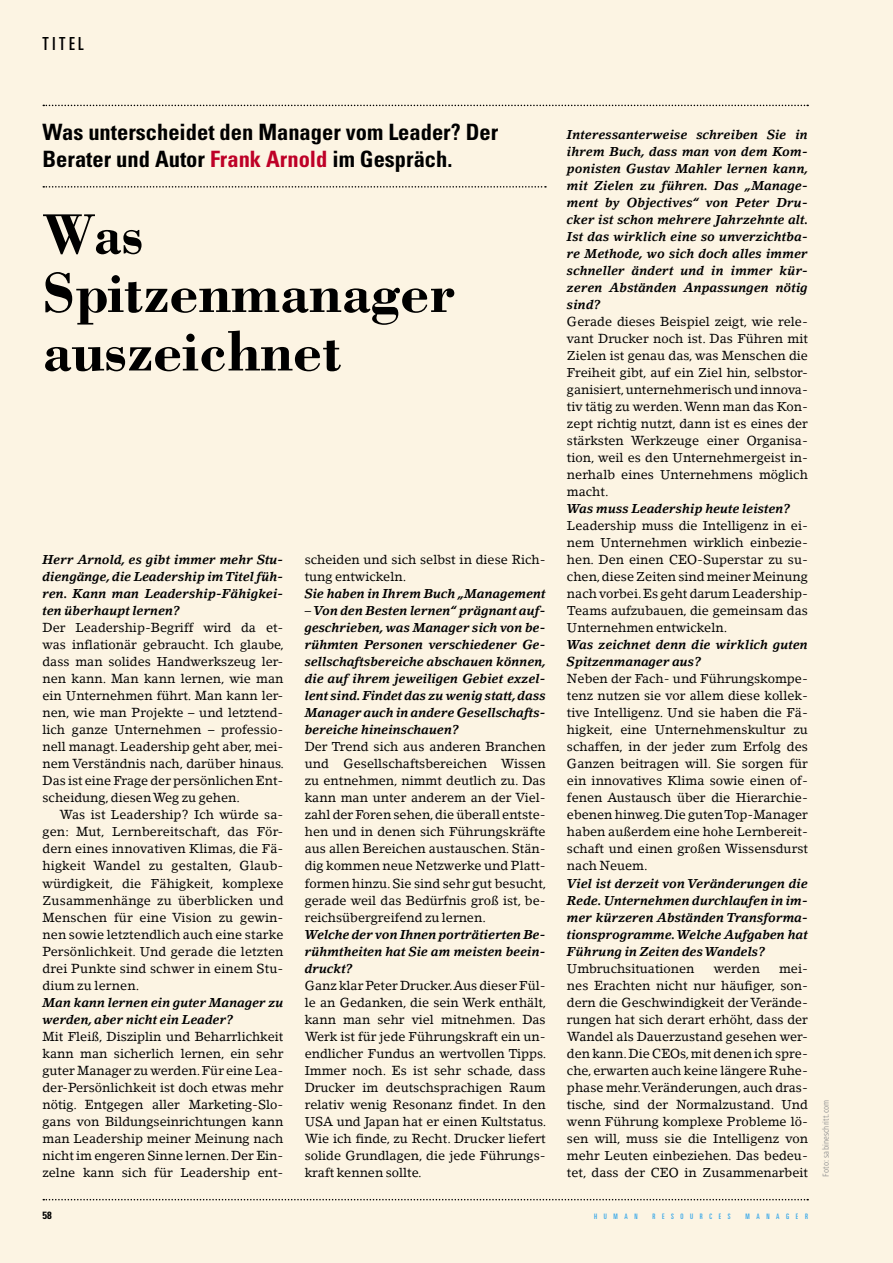
<style>
.page{position:relative;width:893px;height:1263px;background:#fcf4e3}
.page>*{position:absolute;margin:0;border:0;box-sizing:border-box;transform-origin:0 0}
.head{font:700 58.5px/58.5px "Bodoni";color:#000}
.head-2{font:700 58.5px "Bodoni";color:#000;scale:.96 1}
.vorspann{font:700 condensed 22.5px/27px "Univers";color:#000}
.t1{font:ultra-condensed 18px "Univers";letter-spacing:.2em;color:#000}
.fliesstext_stumpf{font:12.75px/17px "Lino Letter LT";color:#000;text-align:justify}
.interview_frage{font:italic 700 12.75px/17px "Lino Letter LT";color:#000;text-align:justify}
.t2{font:700 condensed 10.5px "Univers";color:#000}
.t3{font:condensed 9px "Frutiger Next LT";letter-spacing:.01em;color:#939393}
.t4{font:ultra-condensed 7.5px "Univers";letter-spacing:.89em;color:#36a7e9}
.s1{color:#be0027}
.s2{font-weight:400;font-style:normal}
</style>
<div class="page">
<svg style="left:43px;top:105px;width:765px;height:1px"></svg>
<svg style="left:43px;top:1199px;width:765px;height:1px"></svg>
<svg style="left:43px;top:186px;width:503px;height:2px"></svg>
<p class="t1" style="left:43px;top:34px;width:43px">TITEL</p>
<p class="vorspann" style="left:43px;top:118px;width:457px">Was unterscheidet den Manager vom Leader? Der<br>Berater und Autor <span class="s1">Frank Arnold</span> im Gespräch.</p>
<p class="head-2" style="left:43px;top:198px;width:107px">Was</p>
<p class="head" style="left:43px;top:262px;width:414px">Spitzenmanager auszeichnet</p>
<p class="interview_frage" style="left:43px;top:551px;width:242px">Herr Arnold, es gibt immer mehr Stu&shy;diengänge, die Leadership im Titel füh&shy;ren. Kann man Leadership-Fähigkei&shy;ten überhaupt lernen?</p>
<p class="fliesstext_stumpf" style="left:43px;top:619px;width:243px">Der Leadership-Begriff wird da et&shy;was inflationär gebraucht. Ich glaube, dass man solides Handwerkszeug ler&shy;nen kann. Man kann lernen, wie man ein Unternehmen führt. Man kann ler&shy;nen, wie man Projekte – und letztend&shy;lich ganze Unternehmen – professio&shy;nell managt. Leadership geht aber, mei&shy;nem Verständnis nach, darüber hinaus.<br>Das ist eine Frage der persönlichen Ent&shy;scheidung, diesen Weg zu gehen.</p>
<p class="fliesstext_stumpf" style="left:43px;top:806px;width:242px;text-indent:17px">Was ist Leadership? Ich würde sa&shy;gen: Mut, Lernbereitschaft, das För&shy;dern eines innovativen Klimas, die Fä&shy;higkeit Wandel zu gestalten, Glaub&shy;würdigkeit, die Fähigkeit, komplexe Zusammenhänge zu überblicken und Menschen für eine Vision zu gewin&shy;nen sowie letztendlich auch eine starke Persönlichkeit. Und gerade die letzten drei Punkte sind schwer in einem Stu&shy;dium zu lernen.</p>
<p class="interview_frage" style="left:43px;top:993px;width:242px">Man kann lernen ein guter Manager zu werden, aber nicht ein Leader?</p>
<p class="fliesstext_stumpf" style="left:43px;top:1027px;width:242px">Mit Fleiß, Disziplin und Beharrlichkeit kann man sicherlich lernen, ein sehr guter Manager zu werden. Für eine Lea&shy;der-Persönlichkeit ist doch etwas mehr nötig. Entgegen aller Marketing-Slo&shy;gans von Bildungseinrichtungen kann man Leadership meiner Meinung nach nicht im engeren Sinne lernen. Der Ein&shy;zelne kann sich für Leadership ent-</p>
<p class="fliesstext_stumpf" style="left:305px;top:551px;width:242px">scheiden und sich selbst in diese Rich&shy;tung entwickeln.</p>
<p class="interview_frage" style="left:305px;top:585px;width:242px">Sie haben in Ihrem Buch „Management</p>
<p class="interview_frage" style="left:305px;top:602px;width:243px"><span class="s2">–</span> Von den Besten lernen“ prägnant auf&shy;geschrieben, was Manager sich von be&shy;rühmten Personen verschiedener Ge&shy;sellschaftsbereiche abschauen können, die auf ihrem jeweiligen Gebiet exzel&shy;lent sind. Findet das zu wenig statt, dass Manager auch in andere Gesellschafts&shy;bereiche hineinschauen?</p>
<p class="fliesstext_stumpf" style="left:305px;top:738px;width:243px">Der Trend sich aus anderen Branchen und Gesellschaftsbereichen Wissen zu entnehmen, nimmt deutlich zu. Das kann man unter anderem an der Viel&shy;zahl der Foren sehen, die überall entste&shy;hen und in denen sich Führungskräfte aus allen Bereichen austauschen. Stän&shy;dig kommen neue Netzwerke und Platt&shy;formen hinzu. Sie sind sehr gut besucht, gerade weil das Bedürfnis groß ist, be&shy;reichsübergreifend zu lernen.</p>
<p class="interview_frage" style="left:305px;top:925px;width:242px">Welche der von Ihnen porträtierten Be&shy;rühmtheiten hat Sie am meisten beein&shy;druckt?</p>
<p class="fliesstext_stumpf" style="left:305px;top:976px;width:243px">Ganz klar Peter Drucker. Aus dieser Fül&shy;le an Gedanken, die sein Werk enthält, kann man sehr viel mitnehmen. Das Werk ist für jede Führungskraft ein un&shy;endlicher Fundus an wertvollen Tipps.<br>Immer noch. Es ist sehr schade, dass Drucker im deutschsprachigen Raum relativ wenig Resonanz findet. In den USA und Japan hat er einen Kultstatus.<br>Wie ich finde, zu Recht. Drucker liefert solide Grundlagen, die jede Führungs&shy;kraft kennen sollte.</p>
<p class="interview_frage" style="left:567px;top:126px;width:243px">Interessanterweise schreiben Sie in ihrem Buch, dass man von dem Kom&shy;ponisten Gustav Mahler lernen kann, mit Zielen zu führen. Das „Manage&shy;ment by Objectives“ von Peter Dru&shy;cker ist schon mehrere Jahrzehnte alt.<br>Ist das wirklich eine so unverzichtba&shy;re Methode, wo sich doch alles immer schneller ändert und in immer kür&shy;zeren Abständen Anpassungen nötig sind?</p>
<p class="fliesstext_stumpf" style="left:567px;top:313px;width:242px">Gerade dieses Beispiel zeigt, wie rele&shy;vant Drucker noch ist. Das Führen mit Zielen ist genau das, was Menschen die Freiheit gibt, auf ein Ziel hin, selbstor&shy;ganisiert, unternehmerisch und innova&shy;tiv tätig zu werden. Wenn man das Kon&shy;zept richtig nutzt, dann ist es eines der stärksten Werkzeuge einer Organisa&shy;tion, weil es den Unternehmergeist in&shy;nerhalb eines Unternehmens möglich macht.</p>
<p class="interview_frage" style="left:567px;top:500px;width:225px">Was muss Leadership heute leisten?</p>
<p class="fliesstext_stumpf" style="left:567px;top:517px;width:242px">Leadership muss die Intelligenz in ei&shy;nem Unternehmen wirklich einbezie&shy;hen. Den einen CEO-Superstar zu su&shy;chen, diese Zeiten sind meiner Meinung nach vorbei. Es geht darum Leadership-Teams aufzubauen, die gemeinsam das Unternehmen entwickeln.</p>
<p class="interview_frage" style="left:567px;top:636px;width:242px">Was zeichnet denn die wirklich guten<br>Spitzenmanager aus?</p>
<p class="fliesstext_stumpf" style="left:567px;top:670px;width:242px">Neben der Fach- und Führungskompe&shy;tenz nutzen sie vor allem diese kollek&shy;tive Intelligenz. Und sie haben die Fä&shy;higkeit, eine Unternehmenskultur zu schaffen, in der jeder zum Erfolg des Ganzen beitragen will. Sie sorgen für ein innovatives Klima sowie einen of&shy;fenen Austausch über die Hierarchie&shy;ebenen hinweg. Die guten Top-Manager haben außerdem eine hohe Lernbereit&shy;schaft und einen großen Wissensdurst nach Neuem.</p>
<p class="interview_frage" style="left:567px;top:874px;width:242px">Viel ist derzeit von Veränderungen die Rede. Unternehmen durchlaufen in im&shy;mer kürzeren Abständen Transforma&shy;tionsprogramme. Welche Aufgaben hat Führung in Zeiten des Wandels?</p>
<p class="fliesstext_stumpf" style="left:567px;top:959px;width:129px">Umbruchsituationen</p>
<p class="fliesstext_stumpf" style="left:714px;top:959px;width:48px">werden</p>
<p class="fliesstext_stumpf" style="left:567px;top:959px;width:242px;text-indent:212px">mei&shy;nes Erachten nicht nur häufiger, son&shy;dern die Geschwindigkeit der Verände&shy;rungen hat sich derart erhöht, dass der Wandel als Dauerzustand gesehen wer&shy;den kann. Die CEOs, mit denen ich spre&shy;che, erwarten auch keine längere Ruhe&shy;phase mehr. Veränderungen, auch dras&shy;tische, sind der Normalzustand. Und wenn Führung komplexe Probleme lö&shy;sen will, muss sie die Intelligenz von mehr Leuten einbeziehen. Das bedeu&shy;tet, dass der CEO in Zusammenarbeit</p>
<p class="t2" style="left:43px;top:1209px;width:11px">58</p>
<p class="t4" style="left:594px;top:1212px;width:45px">HUMAN</p>
<p class="t4" style="left:652px;top:1212px;width:80px">RESOURCES</p>
<p class="t4" style="left:745px;top:1212px;width:64px">MANAGER</p>
<p class="t3" style="left:821px;top:1177px;width:78px;rotate:-90deg">Foto: sabineschritt.com</p>
</div>
